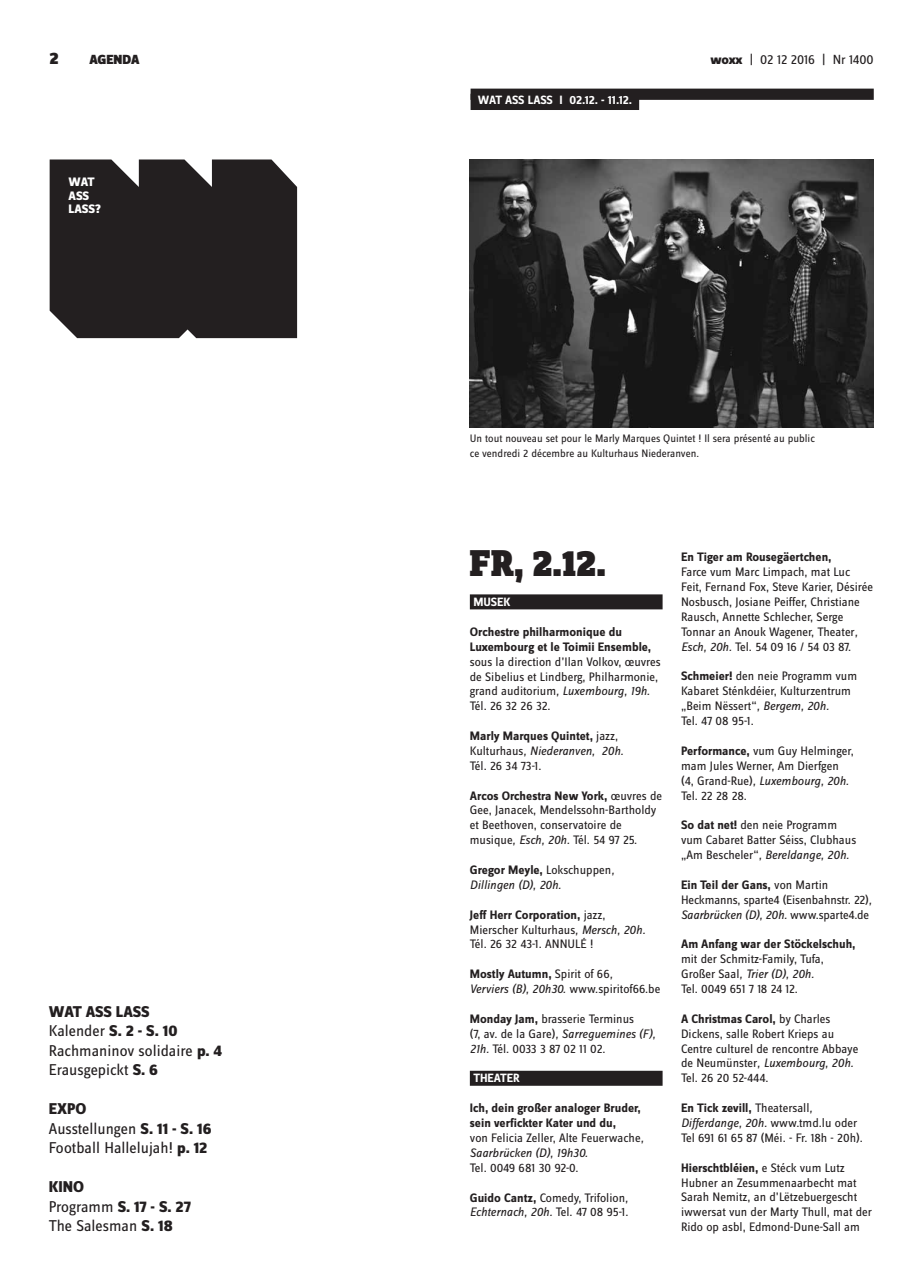
<style>
.page{position:relative;width:922px;height:1276px;background:#fff}
.page>*{position:absolute;margin:0;border:0;box-sizing:border-box;transform-origin:0 0}
.t1{font:900 38.75px "Zine Slab Dis";color:#231f20}
.t2{font:900 17.5px "Zine Sans Dis";color:#231f20}
.t3{font:16.25px/19.5px "Zine Sans Dis";color:#231f20}
.t4{font:13.75px "Zine Sans Dis";letter-spacing:-.01em;color:#231f20}
.t5{font:900 13.75px "Zine Sans Dis";color:#231f20}
.t6{font:12.75px/14.9px "Zine Sans Dis";color:#231f20}
.t7{font:700 12.75px/14.9px "Zine Sans Dis";color:#231f20}
.t8{font:italic 12.75px/14.9px "Zine Sans Dis";color:#231f20}
.t9{font:800 12.75px/13.8px "Zine Sans Dis";letter-spacing:-.01em;color:#fff}
.t10{font:700 12.5px "Zine Sans Dis";letter-spacing:-.01em;color:#fff}
.t11{font:11.25px/14.9px "Zine Sans Dis";color:#231f20}
.s1{font-weight:800}
.s2{font-style:italic}
.s3{font-weight:700}
.s4{font-weight:700;font-style:normal}
.s5{font-style:normal}
.s6{font-weight:400}
.s7{font-weight:400;font-style:italic}
</style>
<div class="page">
<div style="left:469px;top:594px;width:193px;height:15px;background:#231f20"></div>
<div style="left:469px;top:1070px;width:193px;height:15px;background:#231f20"></div>
<div style="left:50px;top:159px;width:247px;height:179px;background:#231f20"></div>
<div style="left:470px;top:89px;width:403px;height:11px;background:#231f20"></div>
<div style="left:470px;top:94px;width:169px;height:16px;background:#231f20"></div>
<img style="left:469px;top:159px;width:403px;height:268px">
<h2 class="t2" style="left:50px;top:49px;width:11px">2</h2>
<p class="t5" style="left:89px;top:53px;width:52px">AGENDA</p>
<p class="t4" style="left:710px;top:53px;width:165px"><span class="s1">woxx</span> | 02 12 2016 | Nr 1400</p>
<p class="t9" style="left:69px;top:176px;width:34px">WAT<br>ASS<br>LASS?</p>
<p class="t3" style="left:49px;top:1002px;width:175px"><span class="s1">WAT ASS LASS<br></span>Kalender <span class="s1">S. 2 - S. 10<br></span>Rachmaninov solidaire <span class="s1">p. 4<br></span>Erausgepickt <span class="s1">S. 6</span></p>
<p class="t3" style="left:49px;top:1100px;width:164px"><span class="s1">EXPO<br></span>Ausstellungen <span class="s1">S. 11 - S. 16<br></span>Football Hallelujah! <span class="s1">p. 12</span></p>
<p class="t3" style="left:49px;top:1178px;width:143px"><span class="s1">KINO<br></span>Programm <span class="s1">S. 17 - S. 27<br></span>The Salesman <span class="s1">S. 18</span></p>
<p class="t10" style="left:477px;top:93px;width:156px">WAT ASS LASS I 02.12. - 11.12.</p>
<p class="t11" style="left:469px;top:431px;width:346px">Un tout nouveau set pour le Marly Marques Quintet ! Il sera présenté au public ce vendredi 2 décembre au Kulturhaus Niederanven.</p>
<h1 class="t1" style="left:469px;top:543px;width:137px">Fr, 2.12.</h1>
<p class="t10" style="left:473px;top:595px;width:39px">musek</p>
<p class="t7" style="left:469px;top:625px;width:183px">Orchestre philharmonique du<br>Luxembourg et le Toimii Ensemble,</p>
<p class="t6" style="left:469px;top:655px;width:192px">sous la direction d’Ilan Volkov, œuvres de Sibelius et Lindberg, Philharmonie, grand auditorium<span class="s2">, Luxembourg, 19h.<br></span>Tél. 26 32 26 32.</p>
<p class="t6" style="left:469px;top:729px;width:155px"><span class="s3">Marly Marques Quintet,</span> jazz,<br>Kulturhaus<span class="s2">, Niederanven, 20h.<br></span>Tél. 26 34 73-1.</p>
<p class="t6" style="left:469px;top:788px;width:194px"><span class="s3">Arcos Orchestra New York,</span> œuvres de Gee, Janacek, Mendelssohn-Bartholdy et Beethoven, conservatoire de musique<span class="s2">, Esch, 20h.</span> Tél. 54 97 25.</p>
<p class="t8" style="left:469px;top:862px;width:146px"><span class="s4">Gregor Meyle,</span> <span class="s5">Lokschuppen</span>,<br>Dillingen (D), 20h.</p>
<p class="t6" style="left:469px;top:907px;width:177px"><span class="s3">Jeff Herr Corporation,</span> jazz,<br>Mierscher Kulturhaus<span class="s2">, Mersch, 20h.<br></span>Tél. 26 32 43-1. ANNULÉ !</p>
<p class="t6" style="left:469px;top:967px;width:192px"><span class="s3">Mostly Autumn,</span> Spirit of 66<span class="s2">,<br>Verviers (B), 20h30.</span> www.spiritof66.be</p>
<p class="t6" style="left:469px;top:1012px;width:187px"><span class="s3">Monday Jam,</span> brasserie Terminus<br>(7, av. de la Gare)<span class="s2">, Sarreguemines (F),<br>21h.</span> Tél. 0033 3 87 02 11 02.</p>
<p class="t10" style="left:473px;top:1071px;width:46px">th eater</p>
<p class="t7" style="left:469px;top:1101px;width:175px">Ich, dein großer analoger Bruder, sein verfickter Kater und du,<br><span class="s6">von Felicia Zeller, Alte Feuerwache</span><span class="s7">,<br>Saarbrücken (D), 19h30.</span></p>
<p class="t6" style="left:469px;top:1161px;width:110px">Tel. 0049 681 30 92-0.</p>
<p class="t6" style="left:469px;top:1190px;width:160px"><span class="s3">Guido Cantz,</span> Comedy, Trifolion<span class="s2">,<br>Echternach, 20h.</span> Tel. 47 08 95-1.</p>
<p class="t7" style="left:680px;top:550px;width:152px">En Tiger am Rousegäertchen,</p>
<p class="t6" style="left:680px;top:565px;width:193px">Farce vum Marc Limpach, mat Luc Feit, Fernand Fox, Steve Karier, Désirée Nosbusch, Josiane Peiffer, Christiane Rausch, Annette Schlecher, Serge Tonnar an Anouk Wagener, Theater<span class="s2">, Esch, 20h.</span> Tel. 54 09 16 / 54 03 87.</p>
<p class="t6" style="left:681px;top:669px;width:178px"><span class="s3">Schmeier!</span> den neie Programm vum<br>Kabaret Sténkdéier, Kulturzentrum „Beim Nëssert“<span class="s2">, Bergem, 20h.<br></span>Tel. 47 08 95-1.</p>
<p class="t6" style="left:681px;top:744px;width:174px"><span class="s3">Performance,</span> vum Guy Helminger, mam Jules Werner, Am Dierfgen (4, Grand-Rue)<span class="s2">, Luxembourg, 20h.<br></span>Tel. 22 28 28.</p>
<p class="t6" style="left:681px;top:818px;width:177px"><span class="s3">So dat net!</span> den neie Programm vum Cabaret Batter Séiss, Clubhaus „Am Bescheler“<span class="s2">, Bereldange, 20h.</span></p>
<p class="t6" style="left:681px;top:878px;width:192px"><span class="s3">Ein Teil der Gans,</span> von Martin<br>Heckmanns, sparte4 (Eisenbahnstr. 22)<span class="s2">,<br>Saarbrücken (D), 20h.</span> www.sparte4.de</p>
<p class="t7" style="left:681px;top:937px;width:176px">Am Anfang war der Stöckelschuh,</p>
<p class="t6" style="left:681px;top:952px;width:144px">mit der Schmitz-Family, Tufa,<br>Großer Saal<span class="s2">, Trier (D), 20h.<br></span>Tel. 0049 651 7 18 24 12.</p>
<p class="t6" style="left:681px;top:1012px;width:179px"><span class="s3">A Christmas Carol,</span> by Charles<br>Dickens, salle Robert Krieps au<br>Centre culturel de rencontre Abbaye de Neumünster<span class="s2">, Luxembourg, 20h.<br></span>Tel. 26 20 52-444.</p>
<p class="t6" style="left:681px;top:1101px;width:183px"><span class="s3">En Tick zevill,</span> Theatersall<span class="s2">,<br>Differdange, 20h.</span> www.tmd.lu oder<br>Tel 691 61 65 87 (Méi. - Fr. 18h - 20h).</p>
<p class="t6" style="left:681px;top:1160px;width:192px"><span class="s3">Hierschtbléien,</span> e Stéck vum Lutz Hubner an Zesummenaarbecht mat Sarah Nemitz, an d’Lëtzebuergescht iwwersat vun der Marty Thull, mat der Rido op asbl, Edmond-Dune-Sall am</p>
</div>
